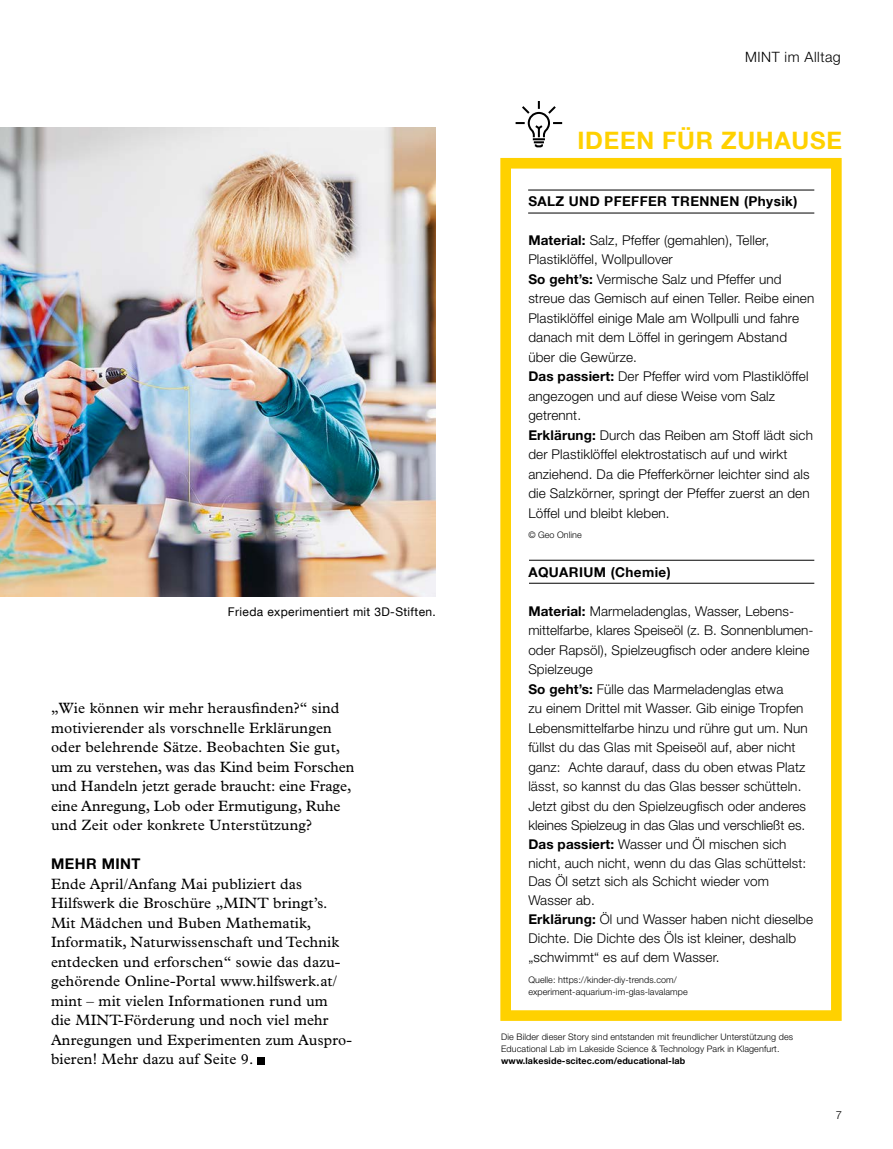
<style>
.page{position:relative;width:893px;height:1149px;background:#fff}
.page>*{position:absolute;margin:0;border:0;box-sizing:border-box;transform-origin:0 0}
.t1{font:700 24px "Helvetica Neue LT Com";letter-spacing:.03em;color:#ffd100}
.t2{font:15px/19.5px "Plantin Std";letter-spacing:.01em;color:#000}
.t3{font:700 14.7px "Helvetica Neue LT Com";letter-spacing:.03em;color:#000}
.t4{font:300 14.25px "Helvetica Neue LT Std";letter-spacing:.035em;color:#000}
.t5{font:300 13.5px/19.2px "Helvetica Neue LT Std";letter-spacing:.01em;color:#000}
.t6{font:700 13.5px "Helvetica Neue LT Com";letter-spacing:.03em;color:#000}
.t7{font:12px "Helvetica Neue LT Com";letter-spacing:.03em;color:#000}
.t8{font:300 11.25px "Helvetica Neue LT Std";color:#000}
.t9{font:300 9px/12px "Helvetica Neue LT Std";letter-spacing:.01em;color:#000}
.t10{font:700 9px "Helvetica Neue LT Std";letter-spacing:.01em;color:#000}
.s1{font-weight:700}
</style>
<div class="page">
<div style="left:258px;top:1056px;width:7px;height:8px;background:#000"></div>
<img style="left:0;top:128px;width:436px;height:468px">
<div style="left:500px;top:158px;width:342px;height:862px;border:11px solid #ffd100"></div>
<svg style="left:516px;top:101px;width:46px;height:46px"></svg>
<hr style="left:528px;top:213px;width:286px;height:1px;background:#000">
<hr style="left:528px;top:190px;width:286px;height:1px;background:#000">
<hr style="left:529px;top:582px;width:285px;height:1px;background:#000">
<hr style="left:529px;top:560px;width:285px;height:1px;background:#000">
<p class="t7" style="left:228px;top:603px;width:209px">Frieda experimentiert mit 3D-Stiften.</p>
<p class="t2" style="left:51px;top:698px;width:305px">„Wie können wir mehr herausfinden?“ sind motivierender als vorschnelle Erklärungen oder belehrende Sätze. Beobachten Sie gut, um zu verstehen, was das Kind beim Forschen und Handeln jetzt gerade braucht: eine Frage, eine Anregung, Lob oder Ermutigung, Ruhe und Zeit oder konkrete Unterstützung?</p>
<p class="t3" style="left:51px;top:854px;width:91px">MEHR MINT</p>
<p class="t2" style="left:51px;top:873px;width:302px">Ende April/Anfang Mai publiziert das Hilfswerk die Broschüre „MINT bringt’s.<br>Mit Mädchen und Buben Mathematik, Informatik, Naturwissenschaft und Technik entdecken und erforschen“ sowie das dazu&shy;gehörende Online-Portal www.hilfswerk.at/ mint – mit vielen Informationen rund um<br>die MINT-Förderung und noch viel mehr Anregungen und Experimenten zum Auspro&shy;bieren! Mehr dazu auf Seite 9.</p>
<p class="t4" style="left:745px;top:48px;width:97px">MINT im Alltag</p>
<h1 class="t1" style="left:577px;top:125px;width:266px">IDEEN FÜR ZUHAUSE</h1>
<p class="t6" style="left:528px;top:192px;width:271px">SALZ UND PFEFFER TRENNEN (Physik)</p>
<p class="t5" style="left:528px;top:230px;width:287px"><span class="s1">Material:</span> Salz, Pfeffer (gemahlen), Teller, Plastiklöffel, Wollpullover<br><span class="s1">So geht’s:</span> Vermische Salz und Pfeffer und streue das Gemisch auf einen Teller. Reibe einen Plastiklöffel einige Male am Wollpulli und fahre danach mit dem Löffel in geringem Abstand über die Gewürze.<br><span class="s1">Das passiert:</span> Der Pfeffer wird vom Plastiklöffel angezogen und auf diese Weise vom Salz getrennt.<br><span class="s1">Erklärung:</span> Durch das Reiben am Stoff lädt sich der Plastiklöffel elektrostatisch auf und wirkt anziehend. Da die Pfefferkörner leichter sind als die Salzkörner, springt der Pfeffer zuerst an den Löffel und bleibt kleben.</p>
<p class="t9" style="left:528px;top:528px;width:55px">© Geo Online</p>
<p class="t6" style="left:528px;top:563px;width:144px">AQUARIUM (Chemie)</p>
<p class="t5" style="left:528px;top:600px;width:287px"><span class="s1">Material:</span> Marmeladenglas, Wasser, Lebens&shy;mittelfarbe, klares Speiseöl (z. B. Sonnenblumen&shy;oder Rapsöl), Spielzeugfisch oder andere kleine Spielzeuge<br><span class="s1">So geht’s:</span> Fülle das Marmeladenglas etwa<br>zu einem Drittel mit Wasser. Gib einige Tropfen Lebensmittelfarbe hinzu und rühre gut um. Nun füllst du das Glas mit Speiseöl auf, aber nicht ganz: Achte darauf, dass du oben etwas Platz lässt, so kannst du das Glas besser schütteln.<br>Jetzt gibst du den Spielzeugfisch oder anderes kleines Spielzeug in das Glas und verschließt es.<br><span class="s1">Das passiert:</span> Wasser und Öl mischen sich nicht, auch nicht, wenn du das Glas schüttelst:<br>Das Öl setzt sich als Schicht wieder vom Wasser ab.<br><span class="s1">Erklärung:</span> Öl und Wasser haben nicht dieselbe Dichte. Die Dichte des Öls ist kleiner, deshalb „schwimmt“ es auf dem Wasser.</p>
<p class="t9" style="left:528px;top:972px;width:161px">Quelle: https://kinder-diy-trends.com/ experiment-aquarium-im-glas-lavalampe</p>
<p class="t9" style="left:501px;top:1030px;width:293px">Die Bilder dieser Story sind entstanden mit freundlicher Unterstützung des<br>Educational Lab im Lakeside Science &amp; Technology Park in Klagenfurt.</p>
<p class="t10" style="left:501px;top:1055px;width:185px">www.lakeside-scitec.com/educational-lab</p>
<p class="t8" style="left:836px;top:1107px;width:8px">7</p>
</div>
